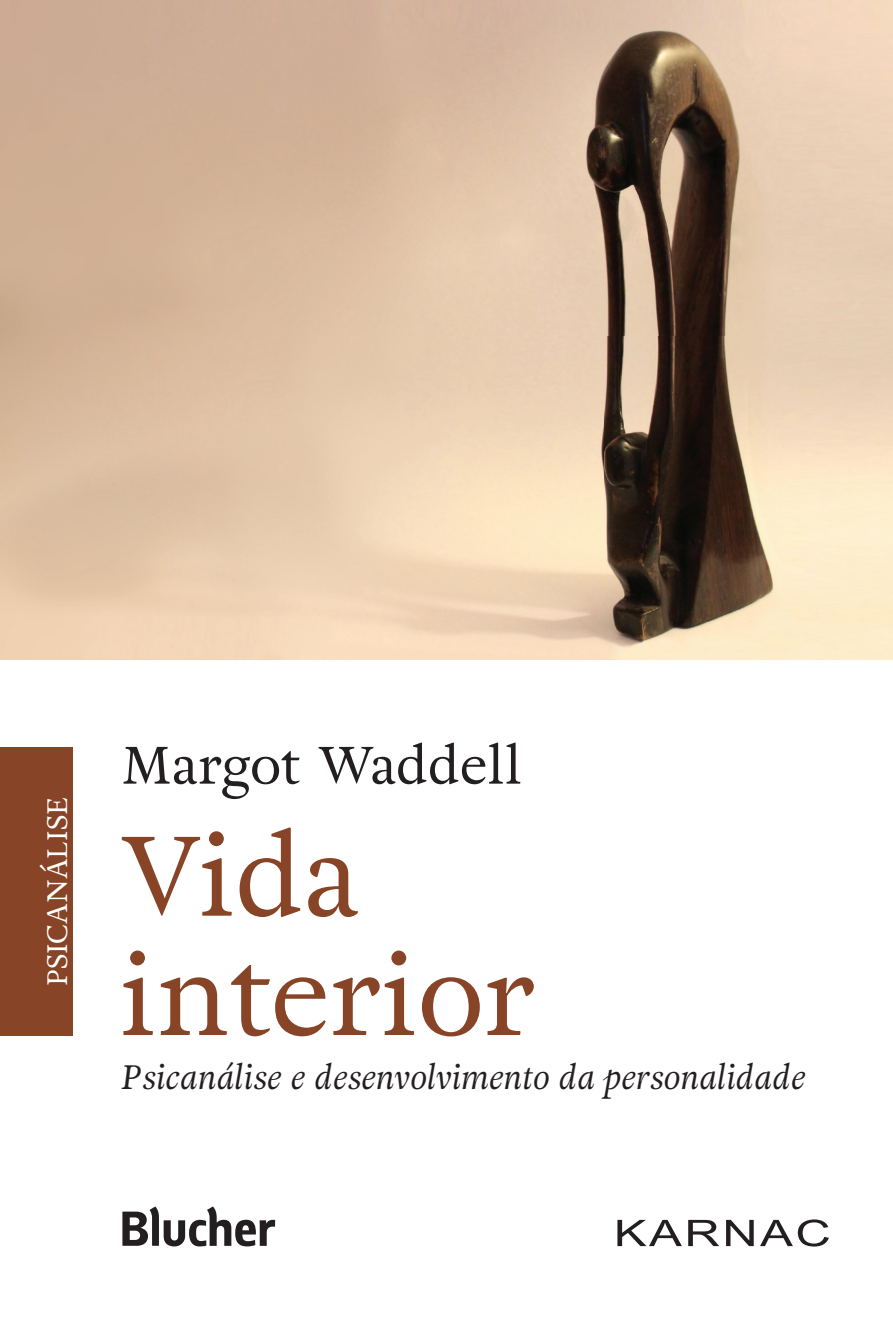
<style>
.page{position:relative;width:893px;height:1340px;background:#fff}
.page>*{position:absolute;margin:0;border:0;box-sizing:border-box;transform-origin:0 0}
.t1{font:112.5px/119.2px "Adriane Text";color:#874426}
.t2{font:52.43px "Adriane Text";color:#231f20}
.t3{font:italic 33.75px "Adriane Text";color:#231f20}
.t4{font:28.12px "Adriane Text";color:#fff}
</style>
<div class="page">
<svg style="left:0;top:659px;width:147px;height:1px"></svg>
<img style="left:0;top:0;width:893px;height:659px">
<div style="left:0;top:747px;width:73px;height:288px;background:#874426"></div>
<svg style="left:122px;top:1206px;width:153px;height:40px"></svg>
<svg style="left:617px;top:1219px;width:65px;height:27px"></svg>
<svg style="left:688px;top:1219px;width:31px;height:27px"></svg>
<svg style="left:726px;top:1219px;width:28px;height:27px"></svg>
<svg style="left:760px;top:1219px;width:69px;height:27px"></svg>
<p class="t4" style="left:38px;top:986px;width:191px;rotate:-90deg">PSICANÁLISE</p>
<h2 class="t2" style="left:121px;top:729px;width:402px">Margot Waddell</h2>
<h1 class="t1" style="left:120px;top:815px;width:417px">Vida interior</h1>
<p class="t3" style="left:122px;top:1053px;width:685px">Psicanálise e desenvolvimento da personalidade</p>
</div>
